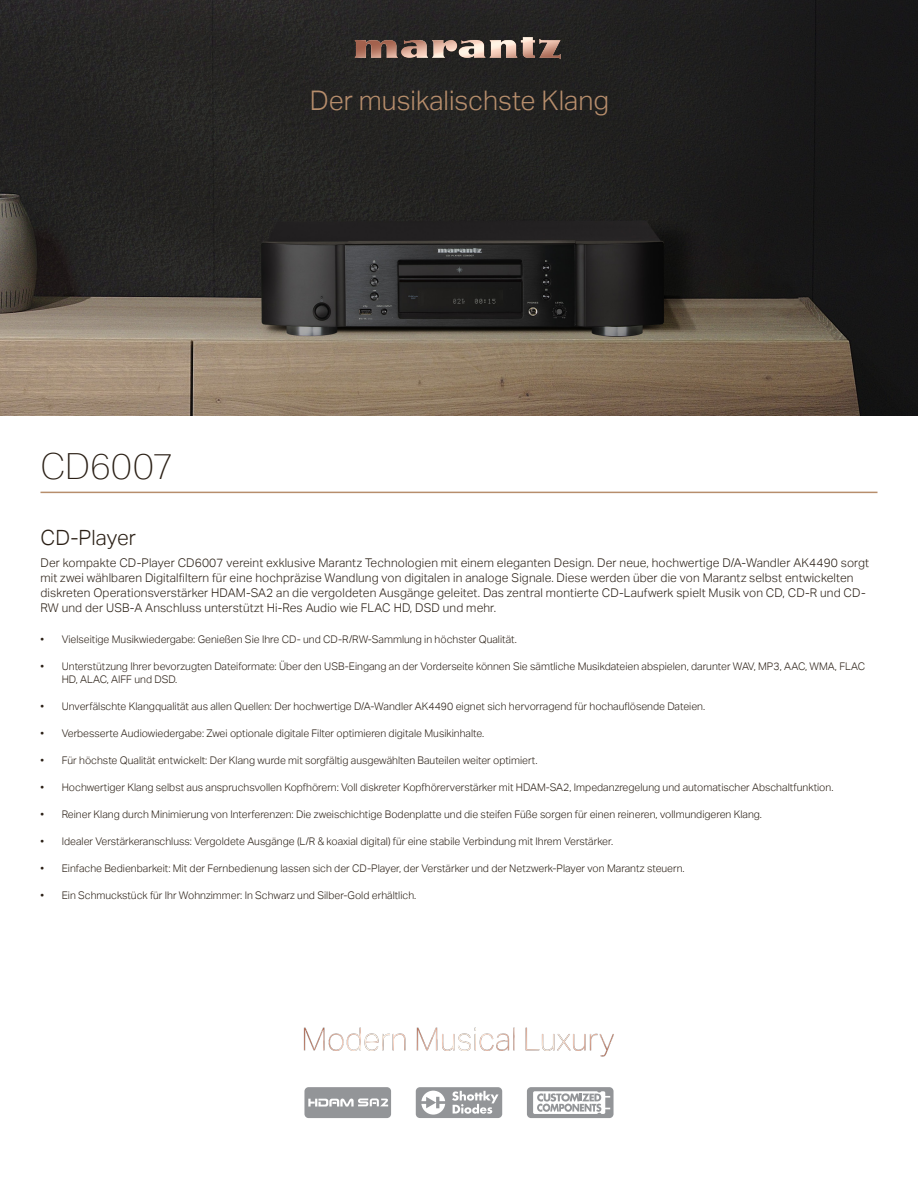
<style>
.page{position:relative;width:918px;height:1188px;background:#fff}
.page>*{position:absolute;margin:0;border:0;box-sizing:border-box;transform-origin:0 0}
.t1{font:100 36px "Aktiv Grotesk";letter-spacing:-.01em;color:#2a1f15}
.t2{font:300 27px "Aktiv Grotesk";color:#b78e6c}
.t3{font:300 21px "Aktiv Grotesk";color:#2a1f15}
.t4{font:300 12px/15px "Aktiv Grotesk";letter-spacing:.01em;color:#2a1f15}
.t5{font:300 10.5px/13.5px "Aktiv Grotesk";color:#2a1f15}
</style>
<div class="page">
<img style="left:0;top:0;width:918px;height:416px">
<hr style="left:40px;top:492px;width:838px;height:1px;background:#b78e6c">
<img style="left:303px;top:1027px;width:311px;height:30px">
<img style="left:343px;top:24px;width:232px;height:45px">
<svg style="left:416px;top:1087px;width:86px;height:31px"></svg>
<svg style="left:304px;top:1087px;width:87px;height:31px;background:#a2a4a6"></svg>
<div style="left:527px;top:1087px;width:87px;height:31px;background:#939598;border-radius:4px"></div>
<svg style="left:533px;top:1091px;width:77px;height:23px"></svg>
<p class="t1" style="left:40px;top:446px;width:135px">CD6007</p>
<p class="t3" style="left:40px;top:526px;width:97px">CD-Player</p>
<p class="t2" style="left:310px;top:85px;width:301px">Der musikalischste Klang</p>
<p class="t4" style="left:40px;top:556px;width:830px">Der kompakte CD-Player CD6007 vereint exklusive Marantz Technologien mit einem eleganten Design. Der neue, hochwertige D/A-Wandler AK4490 sorgt mit zwei wählbaren Digitalfiltern für eine hochpräzise Wandlung von digitalen in analoge Signale. Diese werden über die von Marantz selbst entwickelten diskreten Operationsverstärker HDAM-SA2 an die vergoldeten Ausgänge geleitet. Das zentral montierte CD-Laufwerk spielt Musik von CD, CD-R und CD-RW und der USB-A Anschluss unterstützt Hi-Res Audio wie FLAC HD, DSD und mehr.</p>
<p class="t5" style="left:40px;top:632px;width:478px">• Vielseitige Musikwiedergabe: Genießen Sie Ihre CD- und CD-R/RW-Sammlung in höchster Qualität.</p>
<p class="t5" style="left:62px;top:659px;width:805px;text-indent:-21px">• Unterstützung Ihrer bevorzugten Dateiformate: Über den USB-Eingang an der Vorderseite können Sie sämtliche Musikdateien abspielen, darunter WAV, MP3, AAC, WMA, FLAC<br>HD, ALAC, AIFF und DSD.</p>
<p class="t5" style="left:40px;top:700px;width:666px">• Unverfälschte Klangqualität aus allen Quellen: Der hochwertige D/A-Wandler AK4490 eignet sich hervorragend für hochauflösende Dateien.</p>
<p class="t5" style="left:40px;top:727px;width:445px">• Verbesserte Audiowiedergabe: Zwei optionale digitale Filter optimieren digitale Musikinhalte.</p>
<p class="t5" style="left:40px;top:754px;width:499px">• Für höchste Qualität entwickelt: Der Klang wurde mit sorgfältig ausgewählten Bauteilen weiter optimiert.</p>
<p class="t5" style="left:40px;top:781px;width:794px">• Hochwertiger Klang selbst aus anspruchsvollen Kopfhörern: Voll diskreter Kopfhörerverstärker mit HDAM-SA2, Impedanzregelung und automatischer Abschaltfunktion.</p>
<p class="t5" style="left:40px;top:808px;width:723px">• Reiner Klang durch Minimierung von Interferenzen: Die zweischichtige Bodenplatte und die steifen Füße sorgen für einen reineren, vollmundigeren Klang.</p>
<p class="t5" style="left:40px;top:835px;width:574px">• Idealer Verstärkeranschluss: Vergoldete Ausgänge (L/R &amp; koaxial digital) für eine stabile Verbindung mit Ihrem Verstärker.</p>
<p class="t5" style="left:40px;top:862px;width:646px">• Einfache Bedienbarkeit: Mit der Fernbedienung lassen sich der CD-Player, der Verstärker und der Netzwerk-Player von Marantz steuern.</p>
<p class="t5" style="left:40px;top:889px;width:377px">• Ein Schmuckstück für Ihr Wohnzimmer: In Schwarz und Silber-Gold erhältlich.</p>
</div>
